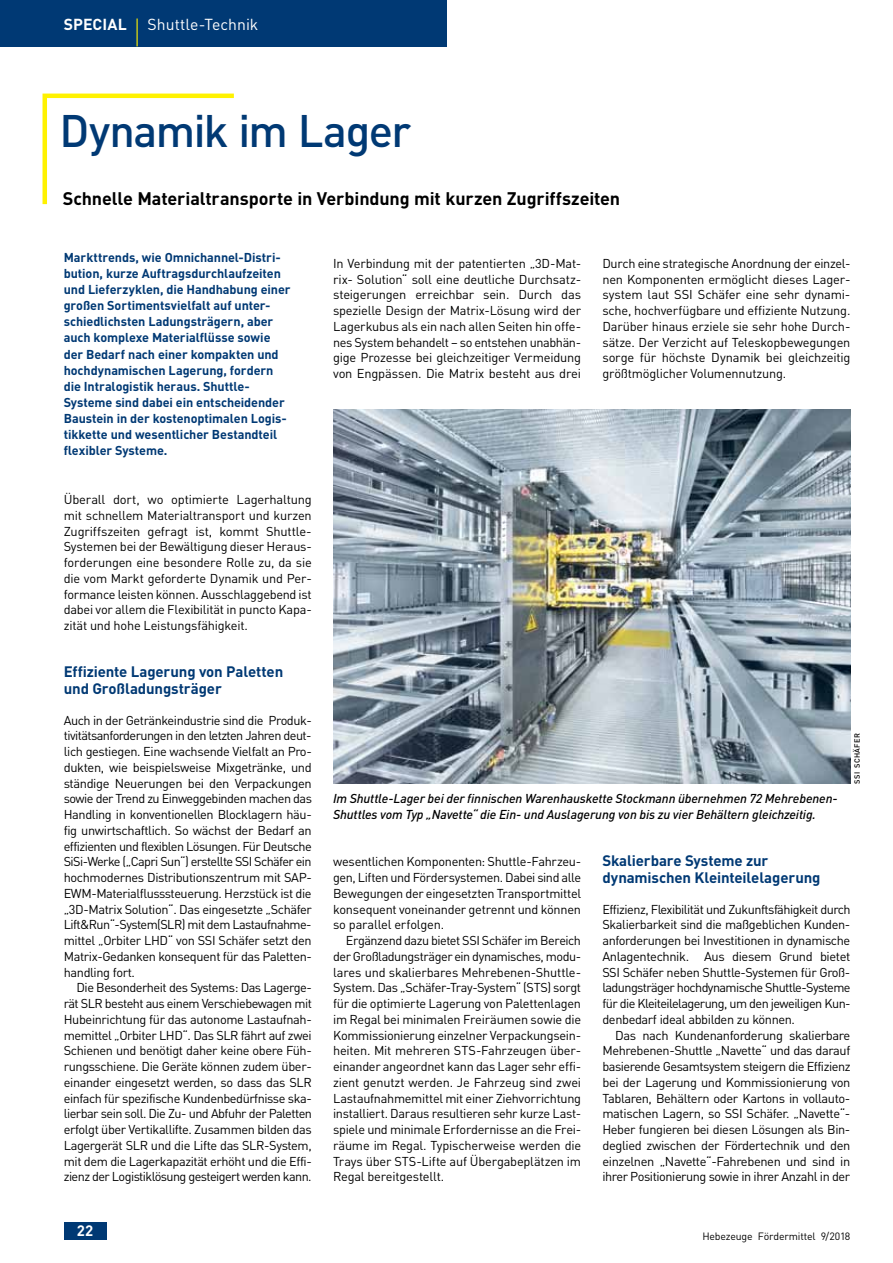
<style>
.page{position:relative;width:893px;height:1263px;background:#fff}
.page>*{position:absolute;margin:0;border:0;box-sizing:border-box;transform-origin:0 0}
.t1{font:500 45px "DIN";letter-spacing:-.035em;color:#003974}
.t2{font:700 18px "DIN";letter-spacing:-.01em;color:#000}
.t3{font:15.75px "DIN";color:#fff}
.t4{font:700 15px/16.5px "DIN";letter-spacing:-.01em;color:#003974}
.t5{font:700 15px "DIN";color:#fff}
.t6{font:12.75px/15.8px "DIN Pro";letter-spacing:-.025em;color:#000;text-align:justify}
.t7{font:700 12.75px/16.2px "DIN Pro";letter-spacing:-.01em;color:#003974}
.t8{font:italic 500 12.75px/15.8px "DIN";letter-spacing:-.01em;color:#000}
.t9{font:10.5px "DIN";letter-spacing:-.015em;color:#000}
.t10{font:500 7.5px "DIN Pro";letter-spacing:.045em;color:#000}
.s1{font-weight:700}
.s2{font-size:32.4px;color:#fff200}
</style>
<div class="page">
<svg style="left:42px;top:93px;width:192px;height:112px"></svg>
<img style="left:333px;top:410px;width:517px;height:374px">
<div style="left:64px;top:1222px;width:42px;height:17px;background:#003974"></div>
<div style="left:0;top:0;width:446px;height:47px;background:#003974"></div>
<p class="t3" style="left:64px;top:15px;width:196px"><span class="s1">Special</span> <span class="s2">|</span> Shuttle-Technik</p>
<h1 class="t1" style="left:60px;top:102px;width:353px">Dynamik im Lager</h1>
<h2 class="t2" style="left:63px;top:186px;width:559px">Schnelle Materialtransporte in Verbindung mit kurzen Zugriffszeiten</h2>
<p class="t7" style="left:64px;top:249px;width:228px">Markttrends, wie Omnichannel-Distri&shy;bution, kurze Auftragsdurchlaufzeiten und Lieferzyklen, die Handhabung einer großen Sortimentsvielfalt auf unter&shy;schiedlichsten Ladungsträgern, aber auch komplexe Materialflüsse sowie der Bedarf nach einer kompakten und hochdynamischen Lagerung, fordern die Intralogistik heraus. Shuttle-Systeme sind dabei ein entscheidender Baustein in der kostenoptimalen Logis&shy;tikkette und wesentlicher Bestandteil flexibler Systeme.</p>
<p class="t6" style="left:64px;top:491px;width:250px">Überall dort, wo optimierte Lagerhaltung mit schnellem Materialtransport und kurzen Zugriffszeiten gefragt ist, kommt Shuttle-Systemen bei der Bewältigung dieser Heraus&shy;forderungen eine besondere Rolle zu, da sie die vom Markt geforderte Dynamik und Per&shy;formance leisten können. Ausschlaggebend ist dabei vor allem die Flexibilität in puncto Kapa&shy;zität und hohe Leistungsfähigkeit.</p>
<p class="t4" style="left:64px;top:663px;width:221px">Effiziente Lagerung von Paletten und Großladungsträger</p>
<p class="t6" style="left:64px;top:712px;width:250px">Auch in der Getränkeindustrie sind die Produk&shy;tivitätsanforderungen in den letzten Jahren deut&shy;lich gestiegen. Eine wachsende Vielfalt an Pro&shy;dukten, wie beispielsweise Mixgetränke, und ständige Neuerungen bei den Verpackungen sowie der Trend zu Einweggebinden machen das Handling in konventionellen Blocklagern häu&shy;fig unwirtschaftlich. So wächst der Bedarf an effizienten und flexiblen Lösungen. Für Deutsche SiSi-Werke („Capri Sun“) erstellte SSI Schäfer ein hochmodernes Distributionszentrum mit SAP-EWM-Materialflusssteuerung. Herzstück ist die „3D-Matrix Solution“. Das eingesetzte „Schäfer Lift&amp;Run“-System(SLR) mit dem Lastaufnahme&shy;mittel „Orbiter LHD“ von SSI Schäfer setzt den Matrix-Gedanken konsequent für das Paletten&shy;handling fort.</p>
<p class="t6" style="left:64px;top:979px;width:250px;text-align:left;text-indent:13px">Die Besonderheit des Systems: Das Lagerge&shy;rät SLR besteht aus einem Verschiebewagen mit Hubeinrichtung für das autonome Lastaufnah&shy;memittel „Orbiter LHD“. Das SLR fährt auf zwei Schienen und benötigt daher keine obere Füh&shy;rungsschiene. Die Geräte können zudem über&shy;einander eingesetzt werden, so dass das SLR einfach für spezifische Kundenbedürfnisse ska&shy;lierbar sein soll. Die Zu- und Abfuhr der Paletten erfolgt über Vertikallifte. Zusammen bilden das Lagergerät SLR und die Lifte das SLR-System, mit dem die Lagerkapazität erhöht und die Effi&shy;zienz der Logistiklösung gesteigert werden kann.</p>
<p class="t5" style="left:77px;top:1221px;width:18px">22</p>
<p class="t6" style="left:333px;top:255px;width:250px;text-align:left">In Verbindung mit der patentierten „3D-Mat&shy;rix- Solution“ soll eine deutliche Durchsatz&shy;steigerungen erreichbar sein. Durch das spezielle Design der Matrix-Lösung wird der Lagerkubus als ein nach allen Seiten hin offe&shy;nes System behandelt – so entstehen unabhän&shy;gige Prozesse bei gleichzeitiger Vermeidung von Engpässen. Die Matrix besteht aus drei</p>
<p class="t6" style="left:602px;top:255px;width:250px">Durch eine strategische Anordnung der einzel&shy;nen Komponenten ermöglicht dieses Lager&shy;system laut SSI Schäfer eine sehr dynami&shy;sche, hochverfügbare und effiziente Nutzung.<br>Darüber hinaus erziele sie sehr hohe Durch&shy;sätze. Der Verzicht auf Teleskopbewegungen sorge für höchste Dynamik bei gleichzeitig größtmöglicher Volumennutzung.</p>
<p class="t10" style="left:852px;top:784px;width:52px;rotate:-90deg">SSI Schäfer</p>
<p class="t8" style="left:333px;top:790px;width:506px">Im Shuttle-Lager bei der finnischen Warenhauskette Stockmann übernehmen 72 Mehrebenen-<br>Shuttles vom Typ „Navette“ die Ein- und Auslagerung von bis zu vier Behältern gleichzeitig.</p>
<p class="t6" style="left:333px;top:853px;width:250px">wesentlichen Komponenten: Shuttle-Fahrzeu&shy;gen, Liften und Fördersystemen. Dabei sind alle Bewegungen der eingesetzten Transportmittel konsequent voneinander getrennt und können so parallel erfolgen.</p>
<p class="t6" style="left:333px;top:932px;width:250px;text-align:left;text-indent:13px">Ergänzend dazu bietet SSI Schäfer im Bereich der Großladungsträger ein dynamisches, modu&shy;lares und skalierbares Mehrebenen-Shuttle-System. Das „Schäfer-Tray-System“ (STS) sorgt für die optimierte Lagerung von Palettenlagen im Regal bei minimalen Freiräumen sowie die Kommissionierung einzelner Verpackungsein&shy;heiten. Mit mehreren STS-Fahrzeugen über&shy;einander angeordnet kann das Lager sehr effi&shy;zient genutzt werden. Je Fahrzeug sind zwei Lastaufnahmemittel mit einer Ziehvorrichtung installiert. Daraus resultieren sehr kurze Last&shy;spiele und minimale Erfordernisse an die Frei&shy;räume im Regal. Typischerweise werden die Trays über STS-Lifte auf Übergabeplätzen im Regal bereitgestellt.</p>
<p class="t4" style="left:602px;top:852px;width:220px">Skalierbare Systeme zur dynamischen Kleinteilelagerung</p>
<p class="t6" style="left:602px;top:901px;width:250px">Effizienz, Flexibilität und Zukunftsfähigkeit durch Skalierbarkeit sind die maßgeblichen Kunden&shy;anforderungen bei Investitionen in dynamische Anlagentechnik. Aus diesem Grund bietet SSI Schäfer neben Shuttle-Systemen für Groß&shy;ladungsträger hochdynamische Shuttle-Systeme für die Kleiteilelagerung, um den jeweiligen Kun&shy;denbedarf ideal abbilden zu können.</p>
<p class="t6" style="left:602px;top:1027px;width:250px;text-indent:13px">Das nach Kundenanforderung skalierbare Mehrebenen-Shuttle „Navette“ und das darauf basierende Gesamtsystem steigern die Effizienz bei der Lagerung und Kommissionierung von Tablaren, Behältern oder Kartons in vollauto&shy;matischen Lagern, so SSI Schäfer. „Navette“- Heber fungieren bei diesen Lösungen als Bin&shy;deglied zwischen der Fördertechnik und den einzelnen „Navette“-Fahrebenen und sind in ihrer Positionierung sowie in ihrer Anzahl in der</p>
<p class="t9" style="left:702px;top:1230px;width:150px">Hebezeuge Fördermittel 9/2018</p>
</div>
